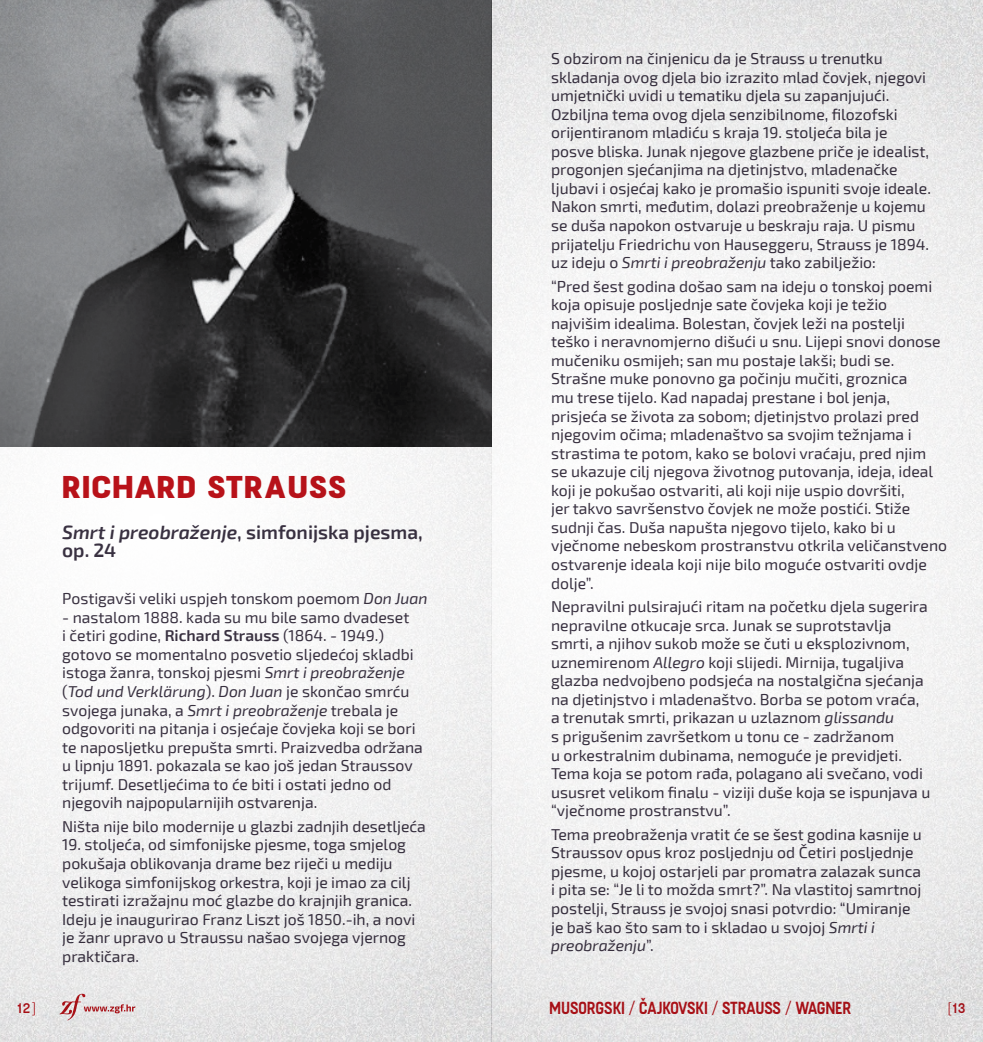
<style>
.page{position:relative;width:983px;height:1042px;background:#fff}
.page>*{position:absolute;margin:0;border:0;box-sizing:border-box;transform-origin:0 0}
.t1{font:700 31.5px "Fuji";letter-spacing:.05em;color:#ba131a}
.t2{font:600 19.25px/18.6px "Exo 2";color:#3a3242}
.t3{font:17.5px "Fuji";letter-spacing:-.03em;color:#ba131a;scale:.9 1}
.t4{font:15.75px/18.6px "Exo 2";color:#3a3242}
.t5{font:300 14px "Fuji";color:#ba131a}
.s1{font-style:italic}
.s2{font-weight:600}
.s3{font-family:"Exo 2"}
</style>
<div class="page">
<img style="left:0;top:0;width:982px;height:1042px">
<h1 class="t1" style="left:62px;top:468px;width:285px">RICHARD STRAUSS</h1>
<p class="t2" style="left:62px;top:523px;width:362px"><span class="s1">Smrt i preobraženje</span>, simfonijska pjesma, op. 24</p>
<p class="t4" style="left:62px;top:590px;width:367px">Postigavši veliki uspjeh tonskom poemom <span class="s1">Don Juan</span></p>
<p class="t4" style="left:62px;top:608px;width:362px">- nastalom 1888. kada su mu bile samo dvadeset<br>i četiri godine, <span class="s2">Richard Strauss</span> (1864. - 1949.) gotovo se momentalno posvetio sljedećoj skladbi istoga žanra, tonskoj pjesmi <span class="s1">Smrt i preobraženje </span>(<span class="s1">Tod und Verklärung</span>). <span class="s1">Don Juan</span> je skončao smrću svojega junaka, a <span class="s1">Smrt i preobraženje</span> trebala je odgovoriti na pitanja i osjećaje čovjeka koji se bori te naposljetku prepušta smrti. Praizvedba održana u lipnju 1891. pokazala se kao još jedan Straussov trijumf. Desetljećima to će biti i ostati jedno od njegovih najpopularnijih ostvarenja.</p>
<p class="t4" style="left:62px;top:817px;width:365px">Ništa nije bilo modernije u glazbi zadnjih desetljeća</p>
<p class="t4" style="left:62px;top:836px;width:354px">19. stoljeća, od simfonijske pjesme, toga smjelog pokušaja oblikovanja drame bez riječi u mediju velikoga simfonijskog orkestra, koji je imao za cilj testirati izražajnu moć glazbe do krajnjih granica.<br>Ideju je inaugurirao Franz Liszt još 1850.-ih, a novi je žanr upravo u Straussu našao svojega vjernog praktičara.</p>
<p class="t4" style="left:551px;top:49px;width:381px">S obzirom na činjenicu da je Strauss u trenutku skladanja ovog djela bio izrazito mlad čovjek, njegovi umjetnički uvidi u tematiku djela su zapanjujući.<br>Ozbiljna tema ovog djela senzibilnome, filozofski orijentiranom mladiću s kraja 19. stoljeća bila je posve bliska. Junak njegove glazbene priče je idealist, progonjen sjećanjima na djetinjstvo, mladenačke ljubavi i osjećaj kako je promašio ispuniti svoje ideale.<br>Nakon smrti, međutim, dolazi preobraženje u kojemu se duša napokon ostvaruje u beskraju raja. U pismu prijatelju Friedrichu von Hauseggeru, Strauss je 1894. uz ideju o <span class="s1">Smrti i preobraženju</span> tako zabilježio:</p>
<p class="t4" style="left:551px;top:277px;width:397px">“Pred šest godina došao sam na ideju o tonskoj poemi koja opisuje posljednje sate čovjeka koji je težio najvišim idealima. Bolestan, čovjek leži na postelji teško i neravnomjerno dišući u snu. Lijepi snovi donose mučeniku osmijeh; san mu postaje lakši; budi se.<br>Strašne muke ponovno ga počinju mučiti, groznica<br>mu trese tijelo. Kad napadaj prestane i bol jenja, prisjeća se života za sobom; djetinjstvo prolazi pred njegovim očima; mladenaštvo sa svojim težnjama i strastima te potom, kako se bolovi vraćaju, pred njim<br>se ukazuje cilj njegova životnog putovanja, ideja, ideal koji je pokušao ostvariti, ali koji nije uspio dovršiti,<br>jer takvo savršenstvo čovjek ne može postići. Stiže sudnji čas. Duša napušta njegovo tijelo, kako bi u vječnome nebeskom prostranstvu otkrila veličanstveno ostvarenje ideala koji nije bilo moguće ostvariti ovdje dolje”.</p>
<p class="t4" style="left:551px;top:597px;width:380px">Nepravilni pulsirajući ritam na početku djela sugerira nepravilne otkucaje srca. Junak se suprotstavlja smrti, a njihov sukob može se čuti u eksplozivnom, uznemirenom <span class="s1">Allegro</span> koji slijedi. Mirnija, tugaljiva glazba nedvojbeno podsjeća na nostalgična sjećanja na djetinjstvo i mladenaštvo. Borba se potom vraća, a trenutak smrti, prikazan u uzlaznom <span class="s1">glissandu<br></span>s prigušenim završetkom u tonu ce - zadržanom<br>u orkestralnim dubinama, nemoguće je previdjeti.<br>Tema koja se potom rađa, polagano ali svečano, vodi ususret velikom finalu - viziji duše koja se ispunjava u “vječnome prostranstvu”.</p>
<p class="t4" style="left:551px;top:825px;width:372px">Tema preobraženja vratit će se šest godina kasnije u Straussov opus kroz posljednju od Četiri posljednje pjesme, u kojoj ostarjeli par promatra zalazak sunca i pita se: “Je li to možda smrt?”. Na vlastitoj samrtnoj postelji, Strauss je svojoj snasi potvrdio: “Umiranje je baš kao što sam to i skladao u svojoj <span class="s1">Smrti i preobraženju</span>”.</p>
<p class="t3" style="left:549px;top:997px;width:337px">MUSORGSKI / ČAJKOVSKI / STRAUSS / WAGNER</p>
<p class="t5" style="left:17px;top:999px;width:21px">12<span class="s3">]</span></p>
<p class="t5" style="left:947px;top:999px;width:20px"><span class="s3">[</span>13</p>
</div>
